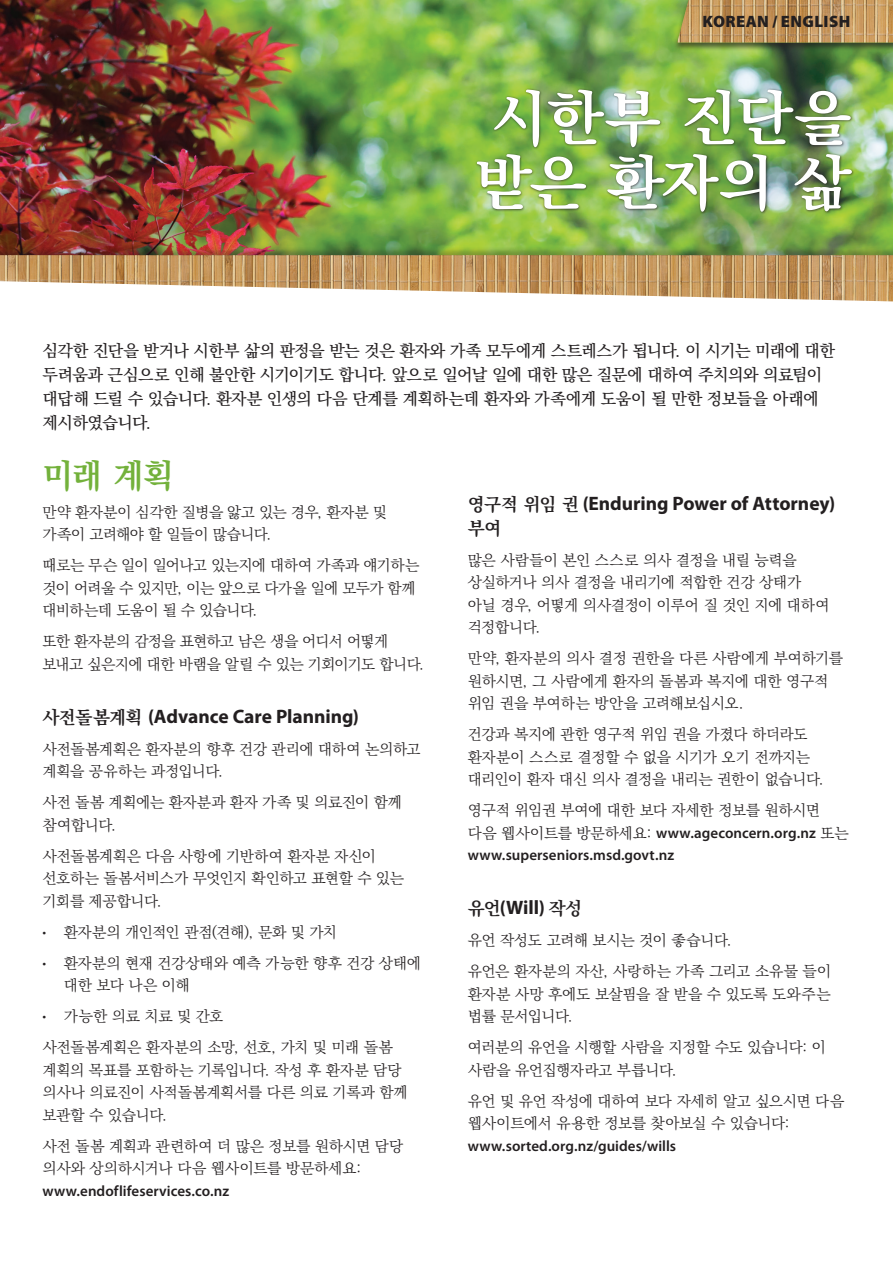
<style>
.page{position:relative;width:893px;height:1263px;background:#fff}
.page>*{position:absolute;margin:0;border:0;box-sizing:border-box;transform-origin:0 0}
.t1{font:700 60px/64.5px "Ko Pub Batang";letter-spacing:-.02em;color:#fff}
.t2{font:700 33px "Ko Pub Batang";color:#73b13b}
.t3{font:700 19.5px "Myriad Pro";letter-spacing:-.005em;color:#231f20}
.t4{font:700 18px "Ko Pub Batang";color:#231f20}
.t5{font:16.5px/24px "Ko Pub Batang";letter-spacing:-.03em;color:#231f20}
.t6{font:900 16.5px "Myriad Pro";letter-spacing:.025em;color:#231f20}
.t7{font:300 15px/22.5px "Ko Pub Batang";letter-spacing:-.01em;color:#231f20}
.t8{font:600 15px/22.5px "Myriad Pro";letter-spacing:.005em;color:#231f20}
.t9{font:300 15px/22.5px "Ko Pub Batang";letter-spacing:-.03em;color:#231f20}
.s1{font-family:"Ko Pub Batang";font-size:18px}
.s2{font-family:"Myriad Pro"}
.s3{font-family:"Ko Pub Batang";font-weight:300}
</style>
<div class="page">
<img style="left:0;top:0;width:893px;height:246px">
<div style="left:476px;top:88px;width:379px;height:127px;background:#231f20;opacity:.7"></div>
<div style="left:673px;top:0;width:220px;height:51px;background:#231f20;opacity:.65"></div>
<img style="left:677px;top:0;width:216px;height:43px">
<div style="left:0;top:246px;width:893px;height:56px;background:#231f20;opacity:.3"></div>
<p class="t6" style="left:702px;top:10px;width:149px">KOREAN / ENGLISH</p>
<h1 class="t1" style="left:475px;top:88px;width:377px">시한부 진단을 받은 환자의 삶</h1>
<p class="t5" style="left:43px;top:339px;width:794px">심각한 진단을 받거나 시한부 삶의 판정을 받는 것은 환자와 가족 모두에게 스트레스가 됩니다. 이 시기는 미래에 대한 두려움과 근심으로 인해 불안한 시기이기도 합니다. 앞으로 일어날 일에 대한 많은 질문에 대하여 주치의와 의료팀이 대답해 드릴 수 있습니다. 환자분 인생의 다음 단계를 계획하는데 환자와 가족에게 도움이 될 만한 정보들을 아래에 제시하였습니다.</p>
<h2 class="t2" style="left:43px;top:459px;width:133px">미래 계획</h2>
<p class="t7" style="left:43px;top:501px;width:346px">만약 환자분이 심각한 질병을 앓고 있는 경우, 환자분 및 가족이 고려해야 할 일들이 많습니다.</p>
<p class="t7" style="left:43px;top:555px;width:378px">때로는 무슨 일이 일어나고 있는지에 대하여 가족과 얘기하는 것이 어려울 수 있지만, 이는 앞으로 다가올 일에 모두가 함께 대비하는데 도움이 될 수 있습니다.</p>
<p class="t9" style="left:43px;top:631px;width:383px">또한 환자분의 감정을 표현하고 남은 생을 어디서 어떻게 보내고 싶은지에 대한 바램을 알릴 수 있는 기회이기도 합니다.</p>
<h3 class="t3" style="left:43px;top:703px;width:318px"><span class="s1">사전돌봄계획</span> (Advance Care Planning)</h3>
<p class="t7" style="left:43px;top:738px;width:380px">사전돌봄계획은 환자분의 향후 건강 관리에 대하여 논의하고 계획을 공유하는 과정입니다.</p>
<p class="t7" style="left:43px;top:792px;width:360px">사전 돌봄 계획에는 환자분과 환자 가족 및 의료진이 함께 참여합니다.</p>
<p class="t7" style="left:43px;top:845px;width:363px">사전돌봄계획은 다음 사항에 기반하여 환자분 자신이 선호하는 돌봄서비스가 무엇인지 확인하고 표현할 수 있는 기회를 제공합니다.</p>
<p class="t7" style="left:43px;top:921px;width:296px"><span class="s2">•</span> 환자분의 개인적인 관점(견해), 문화 및 가치</p>
<p class="t7" style="left:64px;top:952px;width:359px;text-indent:-21px"><span class="s2">•</span> 환자분의 현재 건강상태와 예측 가능한 향후 건강 상태에 대한 보다 나은 이해</p>
<p class="t7" style="left:43px;top:1001px;width:352px;line-height:31px"><span class="s2">•</span> 가능한 의료 치료 및 간호<br>사전돌봄계획은 환자분의 소망, 선호, 가치 및 미래 돌봄</p>
<p class="t7" style="left:43px;top:1059px;width:366px">계획의 목표를 포함하는 기록입니다. 작성 후 환자분 담당 의사나 의료진이 사적돌봄계획서를 다른 의료 기록과 함께 보관할 수 있습니다.</p>
<p class="t7" style="left:43px;top:1135px;width:362px">사전 돌봄 계획과 관련하여 더 많은 정보를 원하시면 담당 의사와 상의하시거나 다음 웹사이트를 방문하세요:</p>
<p class="t8" style="left:43px;top:1179px;width:188px">www.endoflifeservices.co.nz</p>
<h3 class="t3" style="left:468px;top:490px;width:369px"><span class="s1">영구적 위임 권</span> (Enduring Power of Attorney)</h3>
<p class="t4" style="left:468px;top:519px;width:35px">부여</p>
<p class="t7" style="left:468px;top:549px;width:363px">많은 사람들이 본인 스스로 의사 결정을 내릴 능력을 상실하거나 의사 결정을 내리기에 적합한 건강 상태가 아닐 경우, 어떻게 의사결정이 이루어 질 것인 지에 대하여 걱정합니다.</p>
<p class="t7" style="left:468px;top:648px;width:377px">만약, 환자분의 의사 결정 권한을 다른 사람에게 부여하기를 원하시면, 그 사람에게 환자의 돌봄과 복지에 대한 영구적 위임 권을 부여하는 방안을 고려해보십시오.</p>
<p class="t7" style="left:468px;top:724px;width:358px">건강과 복지에 관한 영구적 위임 권을 가졌다 하더라도 환자분이 스스로 결정할 수 없을 시기가 오기 전까지는 대리인이 환자 대신 의사 결정을 내리는 권한이 없습니다.</p>
<p class="t7" style="left:468px;top:800px;width:354px">영구적 위임권 부여에 대한 보다 자세한 정보를 원하시면</p>
<p class="t8" style="left:468px;top:821px;width:382px"><span class="s3">다음 웹사이트를 방문하세요:</span> www.ageconcern.org.nz <span class="s3">또는 </span>www.superseniors.msd.govt.nz</p>
<h3 class="t3" style="left:468px;top:895px;width:116px"><span class="s1">유언</span>(Will) <span class="s1">작성</span></h3>
<p class="t7" style="left:468px;top:925px;width:365px;line-height:31px">유언 작성도 고려해 보시는 것이 좋습니다.<br>유언은 환자분의 자산, 사랑하는 가족 그리고 소유물 들이</p>
<p class="t7" style="left:468px;top:983px;width:364px">환자분 사망 후에도 보살핌을 잘 받을 수 있도록 도와주는 법률 문서입니다.</p>
<p class="t7" style="left:468px;top:1037px;width:360px">여러분의 유언을 시행할 사람을 지정할 수도 있습니다: 이 사람을 유언집행자라고 부릅니다.</p>
<p class="t7" style="left:468px;top:1090px;width:378px">유언 및 유언 작성에 대하여 보다 자세히 알고 싶으시면 다음 웹사이트에서 유용한 정보를 찾아보실 수 있습니다:</p>
<p class="t8" style="left:468px;top:1134px;width:210px">www.sorted.org.nz/guides/wills</p>
</div>
